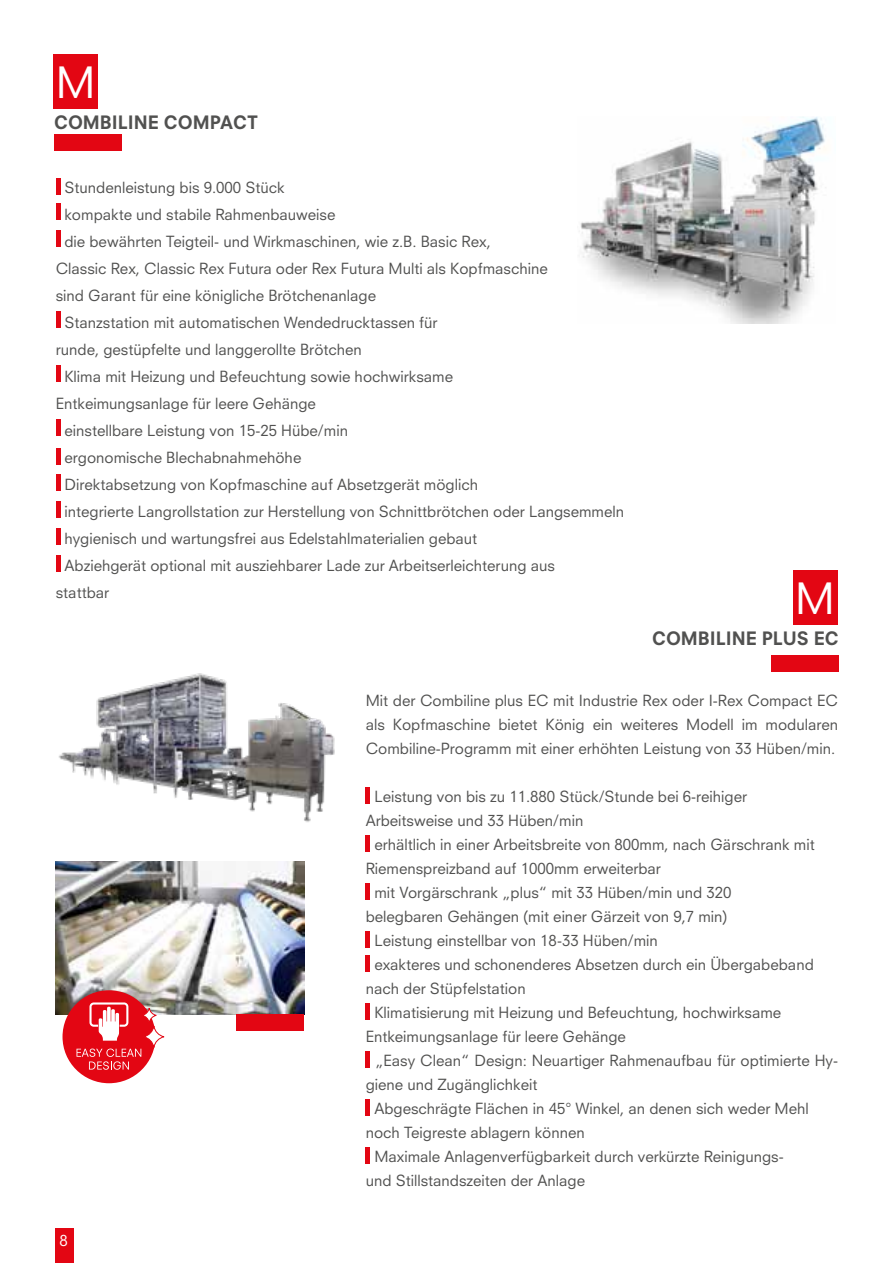
<style>
.page{position:relative;width:893px;height:1263px;background:#fff}
.page>*{position:absolute;margin:0;border:0;box-sizing:border-box;transform-origin:0 0}
.t1{font:42px "Neuzeit S";color:#fff}
.t2{font:800 18px "Neuzeit S";color:#515150}
.t3{font:15px/24px "Neuzeit S";color:#515150;text-align:justify}
.t4{font:15px "Neuzeit S";color:#fff}
</style>
<div class="page">
<div style="left:54px;top:134px;width:68px;height:17px;background:#e30613"></div>
<div style="left:54px;top:54px;width:44px;height:54px;background:#e30613"></div>
<hr style="left:56px;top:178px;width:4px;height:16px;background:#e30613">
<hr style="left:56px;top:204px;width:4px;height:16px;background:#e30613">
<hr style="left:56px;top:231px;width:4px;height:16px;background:#e30613">
<hr style="left:56px;top:312px;width:4px;height:16px;background:#e30613">
<hr style="left:56px;top:366px;width:4px;height:16px;background:#e30613">
<hr style="left:56px;top:420px;width:4px;height:16px;background:#e30613">
<hr style="left:56px;top:448px;width:4px;height:16px;background:#e30613">
<hr style="left:56px;top:474px;width:4px;height:16px;background:#e30613">
<hr style="left:56px;top:501px;width:4px;height:16px;background:#e30613">
<hr style="left:56px;top:528px;width:4px;height:16px;background:#e30613">
<hr style="left:56px;top:555px;width:4px;height:16px;background:#e30613">
<div style="left:771px;top:655px;width:68px;height:17px;background:#e30613"></div>
<div style="left:793px;top:570px;width:44px;height:54px;background:#e30613"></div>
<hr style="left:366px;top:787px;width:4px;height:16px;background:#e30613">
<hr style="left:366px;top:835px;width:4px;height:16px;background:#e30613">
<hr style="left:366px;top:883px;width:4px;height:16px;background:#e30613">
<hr style="left:366px;top:931px;width:4px;height:16px;background:#e30613">
<hr style="left:366px;top:955px;width:4px;height:16px;background:#e30613">
<hr style="left:366px;top:1003px;width:4px;height:16px;background:#e30613">
<hr style="left:366px;top:1051px;width:4px;height:16px;background:#e30613">
<hr style="left:366px;top:1099px;width:4px;height:16px;background:#e30613">
<hr style="left:366px;top:1147px;width:4px;height:16px;background:#e30613">
<img style="left:580px;top:117px;width:246px;height:206px">
<img style="left:58px;top:673px;width:277px;height:149px">
<img style="left:56px;top:861px;width:248px;height:153px">
<div style="left:237px;top:1014px;width:67px;height:16px;background:#e30613"></div>
<div style="left:63px;top:990px;width:92px;height:93px;background:#e30613;border-radius:50%"></div>
<svg style="left:144px;top:1026px;width:20px;height:21px"></svg>
<div style="left:143px;top:1026px;width:21px;height:22px;border:1px solid #e30613;border-radius:50%"></div>
<svg style="left:142px;top:1008px;width:14px;height:15px"></svg>
<div style="left:142px;top:1008px;width:15px;height:15px;border:1px solid #e30613;border-radius:50%"></div>
<svg style="left:77px;top:1048px;width:64px;height:22px"></svg>
<svg style="left:89px;top:1002px;width:39px;height:39px"></svg>
<div style="left:55px;top:1228px;width:19px;height:35px;background:#e30613"></div>
<h1 class="t1" style="left:56px;top:57px;width:41px">M</h1>
<p class="t2" style="left:54px;top:111px;width:206px">COMBILINE COMPACT</p>
<p class="t3" style="left:64px;top:175px;width:222px">Stundenleistung bis 9.000 Stück</p>
<p class="t3" style="left:64px;top:202px;width:272px">kompakte und stabile Rahmenbauweise</p>
<p class="t3" style="left:64px;top:229px;width:428px">die bewährten Teigteil- und Wirkmaschinen, wie z.B. Basic Rex,</p>
<p class="t3" style="left:56px;top:256px;width:493px">Classic Rex, Classic Rex Futura oder Rex Futura Multi als Kopfmaschine</p>
<p class="t3" style="left:56px;top:283px;width:322px">sind Garant für eine königliche Brötchenanlage</p>
<p class="t3" style="left:64px;top:310px;width:375px">Stanzstation mit automatischen Wendedrucktassen für</p>
<p class="t3" style="left:56px;top:337px;width:308px">runde, gestüpfelte und langgerollte Brötchen</p>
<p class="t3" style="left:64px;top:364px;width:390px">Klima mit Heizung und Befeuchtung sowie hochwirksame</p>
<p class="t3" style="left:56px;top:391px;width:262px">Entkeimungsanlage für leere Gehänge</p>
<p class="t3" style="left:64px;top:418px;width:285px">einstellbare Leistung von 15-25 Hübe/min</p>
<p class="t3" style="left:64px;top:445px;width:238px">ergonomische Blechabnahmehöhe</p>
<p class="t3" style="left:64px;top:472px;width:415px">Direktabsetzung von Kopfmaschine auf Absetzgerät möglich</p>
<p class="t3" style="left:64px;top:499px;width:561px">integrierte Langrollstation zur Herstellung von Schnittbrötchen oder Langsemmeln</p>
<p class="t3" style="left:64px;top:526px;width:414px">hygienisch und wartungsfrei aus Edelstahlmaterialien gebaut</p>
<p class="t3" style="left:64px;top:553px;width:492px">Abziehgerät optional mit ausziehbarer Lade zur Arbeitserleichterung aus</p>
<p class="t3" style="left:56px;top:580px;width:55px">stattbar</p>
<h1 class="t1" style="left:795px;top:572px;width:41px">M</h1>
<p class="t2" style="left:652px;top:627px;width:188px">COMBILINE PLUS EC</p>
<p class="t4" style="left:59px;top:1231px;width:10px">8</p>
<p class="t3" style="left:366px;top:689px;width:474px">Mit der Combiline plus EC mit Industrie Rex oder I-Rex Compact EC als Kopfmaschine bietet König ein weiteres Modell im modularen Combiline-Programm mit einer erhöhten Leistung von 33 Hüben/min.</p>
<p class="t3" style="left:374px;top:785px;width:374px">Leistung von bis zu 11.880 Stück/Stunde bei 6-reihiger</p>
<p class="t3" style="left:366px;top:809px;width:219px">Arbeitsweise und 33 Hüben/min</p>
<p class="t3" style="left:374px;top:833px;width:442px">erhältlich in einer Arbeitsbreite von 800mm, nach Gärschrank mit</p>
<p class="t3" style="left:366px;top:857px;width:297px">Riemenspreizband auf 1000mm erweiterbar</p>
<p class="t3" style="left:374px;top:881px;width:359px">mit Vorgärschrank „plus“ mit 33 Hüben/min und 320</p>
<p class="t3" style="left:366px;top:905px;width:363px">belegbaren Gehängen (mit einer Gärzeit von 9,7 min)</p>
<p class="t3" style="left:374px;top:929px;width:285px">Leistung einstellbar von 18-33 Hüben/min</p>
<p class="t3" style="left:374px;top:953px;width:441px">exakteres und schonenderes Absetzen durch ein Übergabeband</p>
<p class="t3" style="left:366px;top:977px;width:162px">nach der Stüpfelstation</p>
<p class="t3" style="left:374px;top:1001px;width:408px">Klimatisierung mit Heizung und Befeuchtung, hochwirksame</p>
<p class="t3" style="left:366px;top:1025px;width:262px">Entkeimungsanlage für leere Gehänge</p>
<p class="t3" style="left:375px;top:1049px;width:464px">„Easy Clean“ Design: Neuartiger Rahmenaufbau für optimierte Hy-</p>
<p class="t3" style="left:366px;top:1073px;width:173px">giene und Zugänglichkeit</p>
<p class="t3" style="left:374px;top:1097px;width:436px">Abgeschrägte Flächen in 45° Winkel, an denen sich weder Mehl</p>
<p class="t3" style="left:366px;top:1121px;width:221px">noch Teigreste ablagern können</p>
<p class="t3" style="left:374px;top:1145px;width:411px">Maximale Anlagenverfügbarkeit durch verkürzte Reinigungs-</p>
<p class="t3" style="left:366px;top:1169px;width:221px">und Stillstandszeiten der Anlage</p>
</div>
